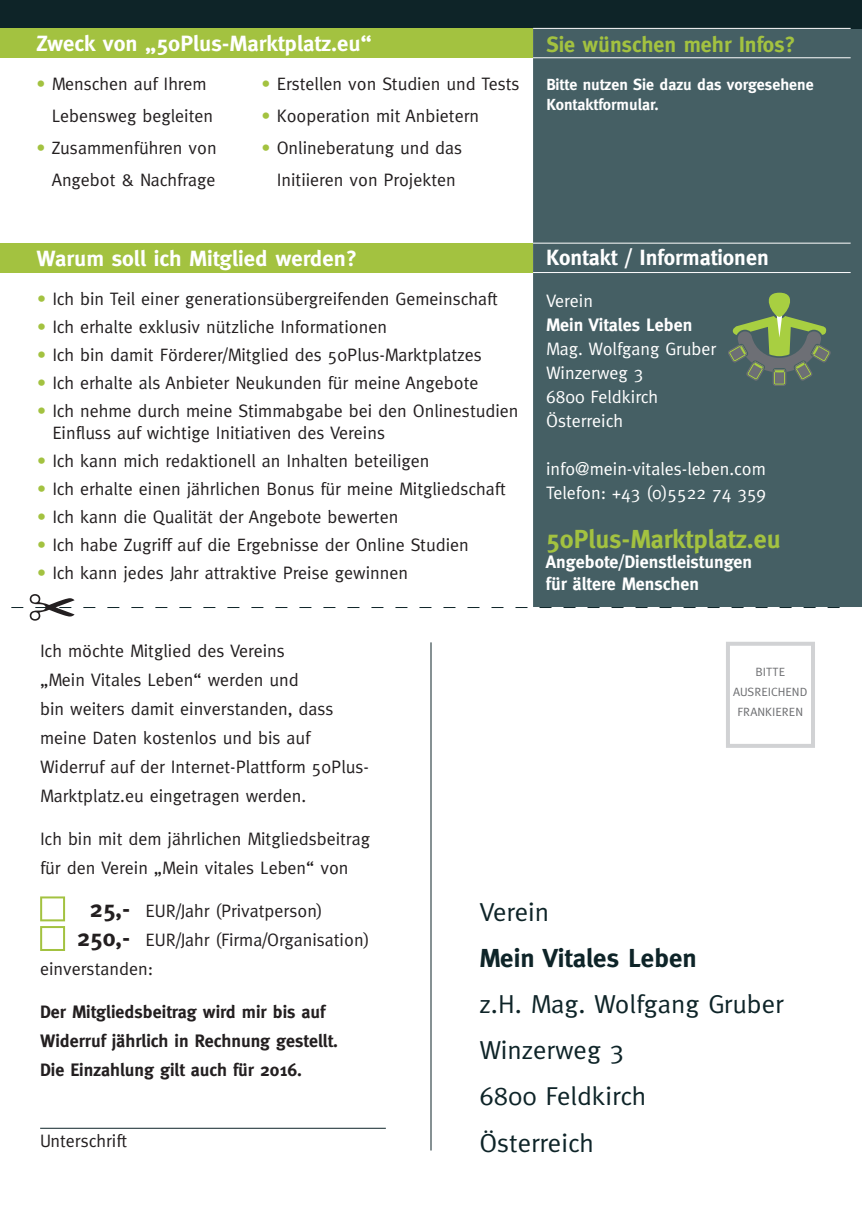
<style>
.page{position:relative;width:862px;height:1214px;background:#fff}
.page>*{position:absolute;margin:0;border:0;box-sizing:border-box;transform-origin:0 0}
.t1{font:26px/46px "Meta";color:#0e2428}
.t2{font:700 26px "Meta";color:#a3c240}
.t3{font:700 22px "Meta";color:#fff}
.t4{font:700 22px "Meta";color:#a3c240}
.t5{font:18px/29px "Meta";color:#231f20}
.t6{font:18px/24px "Meta";color:#fff}
.t7{font:700 18px/29px "Meta";color:#231f20}
.t8{font:700 18px/22px "Meta";color:#fff}
.t9{font:700 16px/19.2px "Meta";color:#fff}
.t10{font:12px/20px "Meta";color:#6c6d70;text-align:center}
.s1{color:#a3c240}
.s2{font-weight:700}
.s3{font-weight:700;font-size:24px}
</style>
<div class="page">
<hr style="left:431px;top:642px;width:1px;height:508px;background:#0e2428">
<div style="left:726px;top:641px;width:89px;height:106px;background:#fff;border:4px solid #d1d2d4"></div>
<svg style="left:11px;top:594px;width:829px;height:26px"></svg>
<div style="left:533px;top:0;width:329px;height:607px;background:#455f64"></div>
<div style="left:0;top:0;width:862px;height:28px;background:#0e2428"></div>
<div style="left:0;top:243px;width:533px;height:29px;background:#a3c240"></div>
<div style="left:0;top:28px;width:533px;height:30px;background:#a3c240"></div>
<hr style="left:533px;top:28px;width:317px;height:1px;background:#fff">
<hr style="left:533px;top:57px;width:317px;height:1px;background:#fff">
<hr style="left:533px;top:243px;width:317px;height:1px;background:#fff">
<hr style="left:533px;top:272px;width:317px;height:1px;background:#fff">
<svg style="left:728px;top:293px;width:103px;height:93px"></svg>
<hr style="left:40px;top:1127px;width:346px;height:1px;background:#0e2428">
<svg style="left:40px;top:896px;width:25px;height:54px"></svg>
<p class="t3" style="left:36px;top:31px;width:337px">Zweck von „50Plus-Marktplatz.eu“</p>
<p class="t5" style="left:52px;top:68px;width:163px;line-height:32px;text-indent:-15px"><span class="s1">•</span> Menschen auf Ihrem<br>Lebensweg begleiten</p>
<p class="t5" style="left:36px;top:132px;width:182px;line-height:32px;text-align:right"><span class="s1">•</span> Zusammenführen von<br>Angebot &amp; Nachfrage</p>
<p class="t5" style="left:261px;top:69px;width:259px"><span class="s1">•</span> Erstellen von Studien und Tests</p>
<p class="t5" style="left:261px;top:101px;width:219px"><span class="s1">•</span> Kooperation mit Anbietern</p>
<p class="t5" style="left:261px;top:132px;width:202px;line-height:32px;text-align:center"><span class="s1">•</span> Onlineberatung und das<br>Initiieren von Projekten</p>
<p class="t3" style="left:36px;top:245px;width:322px">Warum soll ich Mitglied werden?</p>
<p class="t5" style="left:37px;top:284px;width:462px"><span class="s1">•</span> Ich bin Teil einer generationsübergreifenden Gemeinschaft</p>
<p class="t5" style="left:37px;top:312px;width:351px"><span class="s1">•</span> Ich erhalte exklusiv nützliche Informationen</p>
<p class="t5" style="left:37px;top:340px;width:446px"><span class="s1">•</span> Ich bin damit Förderer/Mitglied des 50Plus-Marktplatzes</p>
<p class="t5" style="left:37px;top:368px;width:443px"><span class="s1">•</span> Ich erhalte als Anbieter Neukunden für meine Angebote</p>
<p class="t5" style="left:52px;top:399px;width:468px;line-height:22px;text-indent:-15px"><span class="s1">•</span> Ich nehme durch meine Stimmabgabe bei den Onlinestudien<br>Einfluss auf wichtige Initiativen des Vereins</p>
<p class="t5" style="left:37px;top:446px;width:394px"><span class="s1">•</span> Ich kann mich redaktionell an Inhalten beteiligen</p>
<p class="t5" style="left:37px;top:474px;width:470px"><span class="s1">•</span> Ich erhalte einen jährlichen Bonus für meine Mitgliedschaft</p>
<p class="t5" style="left:37px;top:502px;width:363px"><span class="s1">•</span> Ich kann die Qualität der Angebote bewerten</p>
<p class="t5" style="left:37px;top:530px;width:433px"><span class="s1">•</span> Ich habe Zugriff auf die Ergebnisse der Online Studien</p>
<p class="t5" style="left:37px;top:558px;width:372px"><span class="s1">•</span> Ich kann jedes Jahr attraktive Preise gewinnen</p>
<p class="t4" style="left:546px;top:32px;width:251px">Sie wünschen mehr Infos?</p>
<p class="t9" style="left:546px;top:75px;width:269px">Bitte nutzen Sie dazu das vorgesehene<br>Kontaktformular.</p>
<p class="t3" style="left:546px;top:245px;width:224px">Kontakt / Informationen</p>
<p class="t6" style="left:546px;top:289px;width:172px">Verein<br><span class="s2">Mein Vitales Leben<br></span>Mag. Wolfgang Gruber<br>Winzerweg 3<br>6800 Feldkirch<br>Österreich</p>
<p class="t6" style="left:546px;top:457px;width:222px">info@mein-vitales-leben.com<br>Telefon: +43 (0)5522 74 359</p>
<p class="t2" style="left:546px;top:523px;width:236px">50Plus-Marktplatz.eu</p>
<p class="t8" style="left:546px;top:551px;width:208px">Angebote/Dienstleistungen für ältere Menschen</p>
<p class="t5" style="left:40px;top:635px;width:330px">Ich möchte Mitglied des Vereins<br>„Mein Vitales Leben“ werden und<br>bin weiters damit einverstanden, dass meine Daten kostenlos und bis auf Widerruf auf der Internet-Plattform 50Plus-Marktplatz.eu eingetragen werden.</p>
<p class="t5" style="left:40px;top:823px;width:331px">Ich bin mit dem jährlichen Mitgliedsbeitrag für den Verein „Mein vitales Leben“ von</p>
<p class="t5" style="left:90px;top:895px;width:235px"><span class="s3">25,-</span> EUR/Jahr (Privatperson)</p>
<p class="t5" style="left:77px;top:924px;width:294px"><span class="s3">250,-</span> EUR/Jahr (Firma/Organisation)</p>
<p class="t5" style="left:40px;top:953px;width:115px">einverstanden:</p>
<p class="t7" style="left:40px;top:996px;width:299px">Der Mitgliedsbeitrag wird mir bis auf<br>Widerruf jährlich in Rechnung gestellt.<br>Die Einzahlung gilt auch für 2016.</p>
<p class="t5" style="left:40px;top:1125px;width:89px">Unterschrift</p>
<p class="t10" style="left:733px;top:661px;width:76px">BITTE<br>AUSREICHEND<br>FRANKIEREN</p>
<p class="t1" style="left:479px;top:888px;width:306px">Verein<br><span class="s2">Mein Vitales Leben<br></span>z.H. Mag. Wolfgang Gruber<br>Winzerweg 3<br>6800 Feldkirch<br>Österreich</p>
</div>
